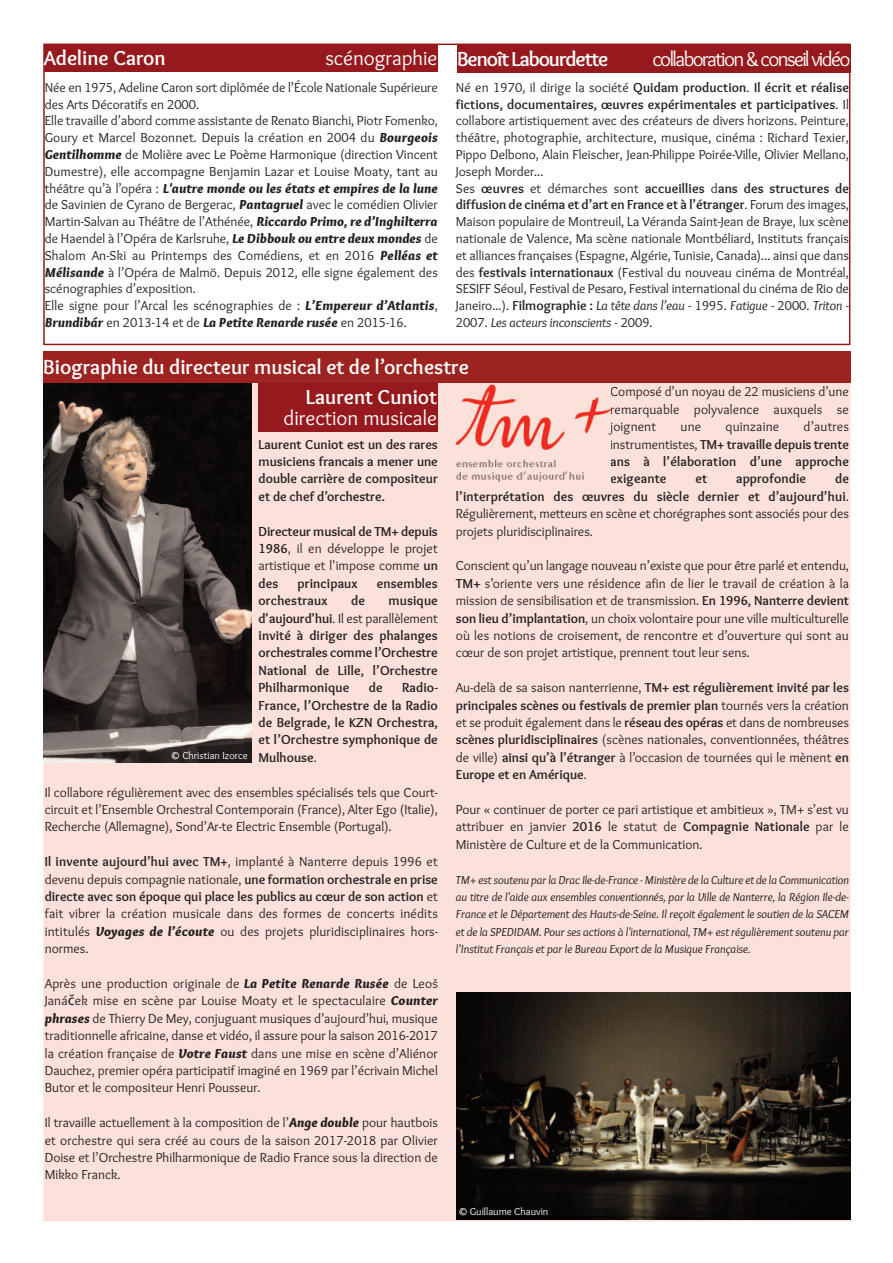
<style>
.page{position:relative;width:893px;height:1263px;background:#fff}
.page>*{position:absolute;margin:0;border:0;box-sizing:border-box;transform-origin:0 0}
.t1{font:700 21px "Overlock";color:#fff}
.t2{font:21px "Overlock";color:#fff}
.t3{font:13.5px/17.4px "Overlock";color:#231f20;text-align:justify}
.t4{font:700 13.5px/17.4px "Overlock";letter-spacing:.01em;color:#231f20;text-align:justify}
.t5{font:italic 12px/17.4px "Overlock";color:#231f20;text-align:justify}
.t6{font:10.5px "Overlock";color:#fff}
.s1{font-weight:400}
.s2{font-weight:900;font-style:italic}
.s3{font-weight:700}
.s4{font-style:italic}
.s5{font-family:"Lucida Grande"}
</style>
<div class="page">
<div style="left:44px;top:44px;width:393px;height:27px;background:#961a1d"></div>
<div style="left:457px;top:44px;width:393px;height:29px;background:#961a1d"></div>
<div style="left:45px;top:383px;width:804px;height:837px;background:#fce1da"></div>
<img style="left:43px;top:383px;width:208px;height:379px">
<img style="left:457px;top:992px;width:393px;height:227px">
<div style="left:258px;top:383px;width:179px;height:48px;background:#961a1d"></div>
<img style="left:456px;top:384px;width:154px;height:98px">
<div style="left:43px;top:351px;width:807px;height:31px;background:#9c2320"></div>
<h1 class="t1" style="left:44px;top:46px;width:123px">Adeline Caron</h1>
<h1 class="t1" style="left:325px;top:46px;width:284px"><span class="s1">scénographie</span> Benoît Labourdette</h1>
<h1 class="t2" style="left:652px;top:47px;width:199px">collaboration&amp;conseilvidéo</h1>
<p class="t3" style="left:45px;top:79px;width:395px;line-height:16.8px;text-align:left">Née en 1975, Adeline Caron sort diplômée de l’École Nationale Supérieure des Arts Décoratifs en 2000.<br>Elle travaille d’abord comme assistante de Renato Bianchi, Piotr Fomenko, Goury et Marcel Bozonnet. Depuis la création en 2004 du <span class="s2">Bourgeois Gentilhomme</span> de Molière avec Le Poème Harmonique (direction Vincent Dumestre), elle accompagne Benjamin Lazar et Louise Moaty, tant au théâtre qu’à l’opéra : <span class="s2">L'autre monde ou les états et empires de la lune </span>de Savinien de Cyrano de Bergerac, <span class="s2">Pantagruel</span> avec le comédien Olivier Martin-Salvan au Théâtre de l’Athénée, <span class="s2">Riccardo Primo, re d’Inghilterra </span>de Haendel à l’Opéra de Karlsruhe, <span class="s2">Le Dibbouk ou entre deux mondes</span> de Shalom An-Ski au Printemps des Comédiens, et en 2016 <span class="s2">Pelléas et Mélisande</span> à l’Opéra de Malmö. Depuis 2012, elle signe également des scénographies d’exposition.<br>Elle signe pour l’Arcal les scénographies de : <span class="s2">L’Empereur d’Atlantis</span>, <span class="s2">Brundibár</span> en 2013-14 et de <span class="s2">La Petite Renarde rusée</span> en 2015-16.</p>
<p class="t3" style="left:456px;top:79px;width:395px;line-height:16.8px;text-align:left">Né en 1970, il dirige la société <span class="s3">Quidam production</span>. <span class="s3">Il écrit et réalise fictions, documentaires, œuvres expérimentales et participatives</span>. Il collabore artistiquement avec des créateurs de divers horizons. Peinture, théâtre, photographie, architecture, musique, cinéma : Richard Texier, Pippo Delbono, Alain Fleischer, Jean-Philippe Poirée-Ville, Olivier Mellano, Joseph Morder...<br>Ses <span class="s3">œuvres</span> et démarches sont <span class="s3">accueillies</span> d<span class="s3">ans des structures de diffusion de cinéma et d’art en France et à l’étranger</span>. Forum des images, Maison populaire de Montreuil, La Véranda Saint-Jean de Braye, lux scène nationale de Valence, Ma scène nationale Montbéliard, Instituts français et alliances françaises (Espagne, Algérie, Tunisie, Canada)... ainsi que dans des <span class="s3">festivals internationaux</span> (Festival du nouveau cinéma de Montréal, SESIFF Séoul, Festival de Pesaro, Festival international du cinéma de Rio de Janeiro...). <span class="s3">Filmographie :</span> <span class="s4">La tête dans l’eau</span> - 1995. <span class="s4">Fatigue</span> - 2000. <span class="s4">Triton</span> - 2007. <span class="s4">Les acteurs inconscients</span> - 2009.</p>
<h1 class="t1" style="left:43px;top:355px;width:427px">Biographie du directeur musical et de l’orchestre</h1>
<h1 class="t1" style="left:306px;top:385px;width:133px">Laurent Cuniot</h1>
<h1 class="t2" style="left:284px;top:406px;width:155px">direction musicale</h1>
<p class="t4" style="left:259px;top:435px;width:181px">Laurent Cuniot est un des rares musiciens francais a mener une double carrière de compositeur et de chef d’orchestre.</p>
<p class="t3" style="left:259px;top:522px;width:181px"><span class="s3">Directeur musical de TM+ depuis 1986</span>, il en développe le projet artistique et l'impose comme <span class="s3">un des</span></p>
<p class="t4" style="left:297px;top:574px;width:62px">principaux</p>
<p class="t4" style="left:377px;top:574px;width:63px">ensembles</p>
<p class="t4" style="left:259px;top:592px;width:70px">orchestraux</p>
<p class="t4" style="left:351px;top:592px;width:15px">de</p>
<p class="t4" style="left:259px;top:592px;width:181px;text-indent:130px">musique d'aujourd'hui<span class="s1">. Il est parallèlement </span>invité à diriger des phalanges orchestrales comme l’Orchestre National de Lille, l’Orchestre Philharmonique</p>
<p class="t4" style="left:259px;top:679px;width:181px;text-indent:144px">Radio-France, l’Orchestre de la Radio de Belgrade, le KZN Orchestra, et l’Orchestre symphonique de Mulhouse<span class="s1">.</span></p>
<p class="t3" style="left:45px;top:783px;width:395px">Il collabore régulièrement avec des ensembles spécialisés tels que Court&shy;circuit et l’Ensemble Orchestral Contemporain (France), Alter Ego (Italie), Recherche (Allemagne), Sond’Ar-te Electric Ensemble (Portugal).</p>
<p class="t3" style="left:45px;top:853px;width:395px"><span class="s3">Il invente aujourd’hui avec TM+</span>, implanté à Nanterre depuis 1996 et devenu depuis compagnie nationale, <span class="s3">une formation orchestrale en prise directe avec son époque qui place les publics au cœur de son action</span> et fait vibrer la création musicale dans des formes de concerts inédits intitulés <span class="s2">Voyages de l’écoute</span> ou des projets pluridisciplinaires hors&shy;normes.</p>
<p class="t3" style="left:45px;top:975px;width:395px">Après une production originale de <span class="s2">La Petite Renarde Rusée</span> de Leoš Janá<span class="s5">č</span>ek mise en scène par Louise Moaty et le spectaculaire <span class="s2">Counter phrases</span> de Thierry De Mey, conjuguant musiques d’aujourd’hui, musique traditionnelle africaine, danse et vidéo, il assure pour la saison 2016-2017 la création française de <span class="s2">Votre Faust</span> dans une mise en scène d’Aliénor Dauchez, premier opéra participatif imaginé en 1969 par l’écrivain Michel Butor et le compositeur Henri Pousseur.</p>
<p class="t3" style="left:45px;top:1114px;width:395px">Il travaille actuellement à la composition de l’<span class="s2">Ange double</span> pour hautbois et orchestre qui sera créé au cours de la saison 2017-2018 par Olivier Doise et l’Orchestre Philharmonique de Radio France sous la direction de Mikko Franck.</p>
<p class="t4" style="left:369px;top:679px;width:15px">de</p>
<p class="t6" style="left:171px;top:750px;width:79px">© Christian Izorce</p>
<p class="t3" style="left:610px;top:383px;width:240px">Composé d’un noyau de 22 musiciens d’une remarquable polyvalence auxquels se joignent</p>
<p class="t4" style="left:610px;top:418px;width:240px;text-indent:193px"><span class="s1">d’autres instrumentistes,</span> TM+ travaille depuis trente ans à l’élaboration d’une approche exigeante</p>
<p class="t3" style="left:681px;top:418px;width:22px">une</p>
<p class="t3" style="left:726px;top:418px;width:55px">quinzaine</p>
<p class="t3" style="left:456px;top:470px;width:395px;text-indent:379px"><span class="s3">de l’interprétation des œuvres du siècle dernier et d’aujourd’hui</span>.<br>Régulièrement, metteurs en scène et chorégraphes sont associés pour des projets pluridisciplinaires.</p>
<p class="t3" style="left:456px;top:557px;width:395px">Conscient qu’un langage nouveau n’existe que pour être parlé et entendu, <span class="s3">TM+</span> s’oriente vers une résidence afin de lier le travail de création à la mission de sensibilisation et de transmission. <span class="s3">En 1996, Nanterre devient son lieu d’implantation</span>, un choix volontaire pour une ville multiculturelle où les notions de croisement, de rencontre et d’ouverture qui sont au cœur de son projet artistique, prennent tout leur sens.</p>
<p class="t3" style="left:456px;top:679px;width:395px">Au-delà de sa saison nanterrienne, <span class="s3">TM+ est régulièrement invité par les principales scènes ou festivals de premier plan</span> tournés vers la création et se produit également dans le <span class="s3">réseau des opéras</span> et dans de nombreuses <span class="s3">scènes pluridisciplinaires</span> (scènes nationales, conventionnées, théâtres de ville) <span class="s3">ainsi qu’à l’étranger</span> à l’occasion de tournées qui le mènent <span class="s3">en Europe et en Amérique</span>.</p>
<p class="t3" style="left:456px;top:801px;width:395px">Pour « continuer de porter ce pari artistique et ambitieux », TM+ s’est vu attribuer en janvier <span class="s3">2016</span> le statut de <span class="s3">Compagnie Nationale</span> par le Ministère de Culture et de la Communication.</p>
<p class="t5" style="left:456px;top:871px;width:395px">TM+ est soutenu par la Drac Ile-de-France - Ministère de la Culture et de la Communication au titre de l'aide aux ensembles conventionnés, par la Ville de Nanterre, la Région Ile-de-France et le Département des Hauts-de-Seine. Il reçoit également le soutien de la SACEM et de la SPEDIDAM. Pour ses actions à l'international, TM+ est régulièrement soutenu par l’Institut Français et par le Bureau Export de la Musique Française.</p>
<p class="t4" style="left:695px;top:470px;width:13px">et</p>
<p class="t4" style="left:736px;top:470px;width:72px">approfondie</p>
<p class="t6" style="left:458px;top:1205px;width:92px">© Guillaume Chauvin</p>
</div>
